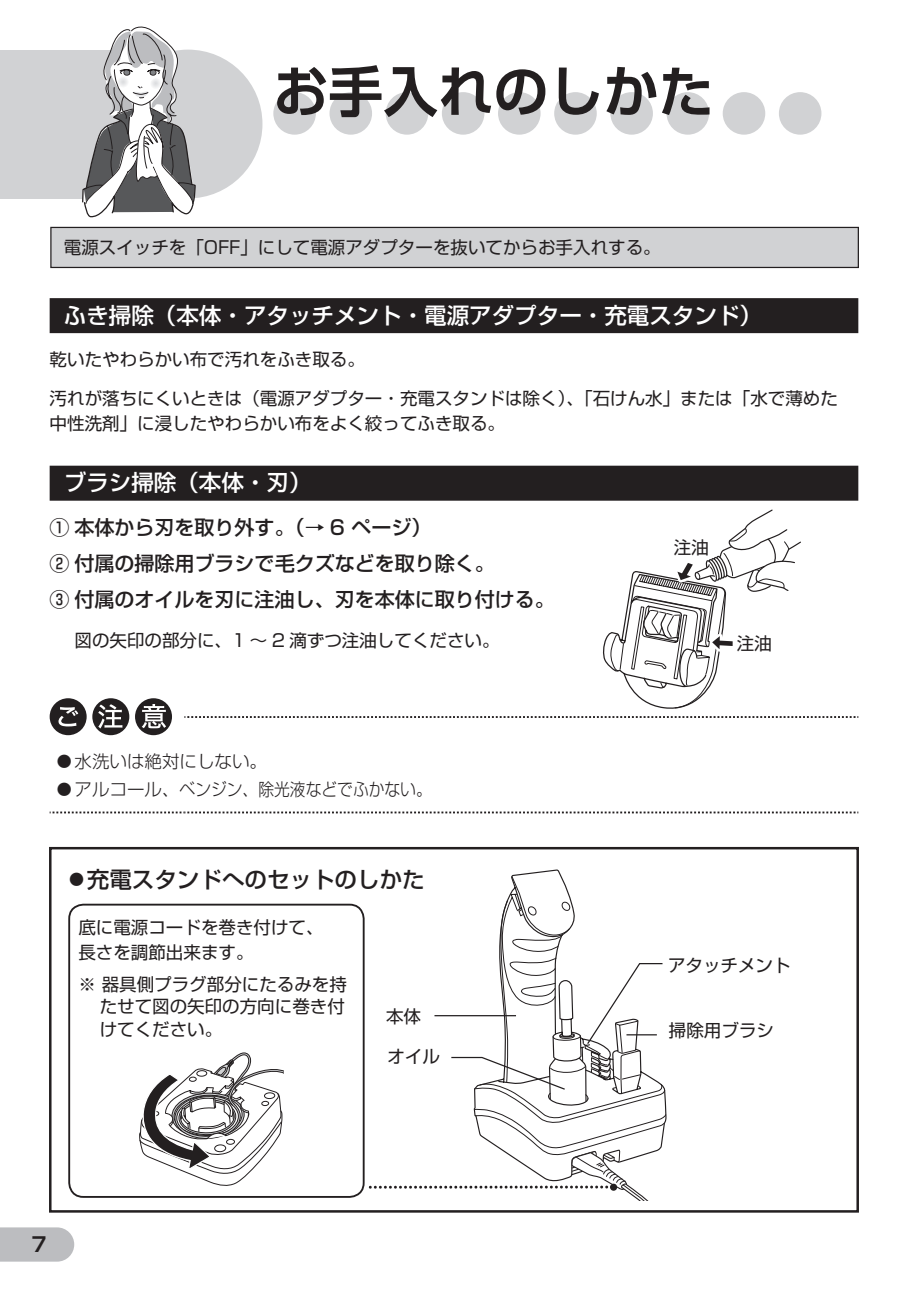
<style>
.page{position:relative;width:908px;height:1290px;background:#fff}
.page>*{position:absolute;margin:0;border:0;box-sizing:border-box;transform-origin:0 0}
.t1{font:700 55px "Shin Go Pro De";color:#231f20}
.t2{font:500 22.5px "Shin Go Pro";color:#fff}
.t3{font:500 22.5px "Shin Go Pro";color:#231f20}
.t4{font:500 20px/35.8px "Shin Go Pro";color:#231f20}
.t5{font:700 20px "Shin Go Pro De";color:#231f20}
.t6{font:17.5px/25px "Shin Go Pro";color:#231f20}
.t7{font:300 17.5px "Shin Go Pro";color:#231f20}
.s1{font-size:15px}
.s2{font-weight:300;font-size:15px}
</style>
<div class="page">
<svg style="left:0;top:1227px;width:74px;height:34px;background:#bfc0c3"></svg>
<div style="left:0;top:50px;width:170px;height:148px;background:#d1d2d4"></div>
<div style="left:113px;top:50px;width:149px;height:148px;background:#d1d2d4;border-radius:50%"></div>
<div style="left:273px;top:92px;width:43px;height:43px;background:#d1d2d4;border-radius:50%"></div>
<div style="left:778px;top:92px;width:43px;height:43px;background:#d1d2d4;border-radius:50%"></div>
<div style="left:722px;top:92px;width:43px;height:43px;background:#d1d2d4;border-radius:50%"></div>
<div style="left:666px;top:92px;width:42px;height:43px;background:#d1d2d4;border-radius:50%"></div>
<div style="left:610px;top:92px;width:42px;height:43px;background:#d1d2d4;border-radius:50%"></div>
<div style="left:554px;top:92px;width:42px;height:43px;background:#d1d2d4;border-radius:50%"></div>
<div style="left:498px;top:92px;width:42px;height:43px;background:#d1d2d4;border-radius:50%"></div>
<div style="left:441px;top:92px;width:43px;height:43px;background:#d1d2d4;border-radius:50%"></div>
<div style="left:385px;top:92px;width:43px;height:43px;background:#d1d2d4;border-radius:50%"></div>
<div style="left:329px;top:92px;width:43px;height:43px;background:#d1d2d4;border-radius:50%"></div>
<div style="left:49px;top:847px;width:809px;height:365px;border:2px solid #231f20"></div>
<div style="left:68px;top:904px;width:296px;height:294px;border:2px solid #231f20;border-radius:14px"></div>
<div style="left:51px;top:227px;width:806px;height:40px;background:#d1d2d4"></div>
<div style="left:50px;top:227px;width:808px;height:41px;border:1px solid #231f20"></div>
<div style="left:50px;top:298px;width:807px;height:35px;background:#231f20"></div>
<div style="left:50px;top:466px;width:807px;height:35px;background:#231f20"></div>
<svg style="left:184px;top:716px;width:674px;height:2px"></svg>
<svg style="left:50px;top:811px;width:808px;height:2px"></svg>
<div style="left:50px;top:698px;width:37px;height:37px;background:#231f20;border-radius:50%"></div>
<div style="left:92px;top:698px;width:37px;height:37px;background:#231f20;border-radius:50%"></div>
<div style="left:135px;top:698px;width:37px;height:37px;background:#231f20;border-radius:50%"></div>
<svg style="left:58px;top:707px;width:20px;height:19px"></svg>
<svg style="left:98px;top:704px;width:24px;height:24px"></svg>
<svg style="left:142px;top:704px;width:24px;height:24px"></svg>
<svg style="left:82px;top:27px;width:114px;height:190px"></svg>
<svg style="left:603px;top:509px;width:197px;height:200px"></svg>
<svg style="left:370px;top:870px;width:296px;height:330px"></svg>
<svg style="left:139px;top:1052px;width:145px;height:134px"></svg>
<h1 class="t1" style="left:273px;top:46px;width:442px">お手入れのしかた</h1>
<p class="t6" style="left:64px;top:233px;width:598px">電源スイッチを「OFF」にして電源アダプターを抜いてからお手入れする。</p>
<p class="t2" style="left:64px;top:297px;width:699px">ふき掃除（本体・アタッチメント・電源アダプター・充電スタンド）</p>
<p class="t6" style="left:50px;top:344px;width:316px">乾いたやわらかい布で汚れをふき取る。</p>
<p class="t6" style="left:50px;top:383px;width:789px">汚れが落ちにくいときは（電源アダプター・充電スタンドは除く）、「石けん水」または「水で薄めた中性洗剤」に浸したやわらかい布をよく絞ってふき取る。</p>
<p class="t2" style="left:64px;top:464px;width:249px">ブラシ掃除（本体・刃）</p>
<p class="t4" style="left:50px;top:507px;width:506px">① 本体から刃を取り外す。（→ 6 ページ）<br>② 付属の掃除用ブラシで毛クズなどを取り除く。<br>③ 付属のオイルを刃に注油し、刃を本体に取り付ける。</p>
<p class="t6" style="left:74px;top:626px;width:426px">図の矢印の部分に、1 ～ 2 滴ずつ注油してください。</p>
<p class="t6" style="left:673px;top:532px;width:36px">注油</p>
<p class="t6" style="left:736px;top:628px;width:36px">注油</p>
<p class="t7" style="left:57px;top:747px;width:212px"><span class="s1">●</span> 水洗いは絶対にしない。</p>
<p class="t7" style="left:57px;top:775px;width:376px"><span class="s1">●</span> アルコール、ベンジン、除光液などでふかない。</p>
<p class="t3" style="left:69px;top:861px;width:357px"><span class="s2">●</span> 充電スタンドへのセットのしかた</p>
<p class="t6" style="left:78px;top:912px;width:246px">底に電源コードを巻き付けて、長さを調節出来ます。</p>
<p class="t6" style="left:100px;top:971px;width:249px;line-height:22.5px;text-align:justify;text-indent:-21px">※ 器具側プラグ部分にたるみを持たせて図の矢印の方向に巻き付けてください。</p>
<p class="t6" style="left:386px;top:1001px;width:36px">本体</p>
<p class="t6" style="left:387px;top:1042px;width:54px">オイル</p>
<p class="t5" style="left:31px;top:1228px;width:17px">7</p>
<p class="t6" style="left:667px;top:950px;width:124px">アタッチメント</p>
<p class="t6" style="left:668px;top:1016px;width:106px">掃除用ブラシ</p>
</div>
